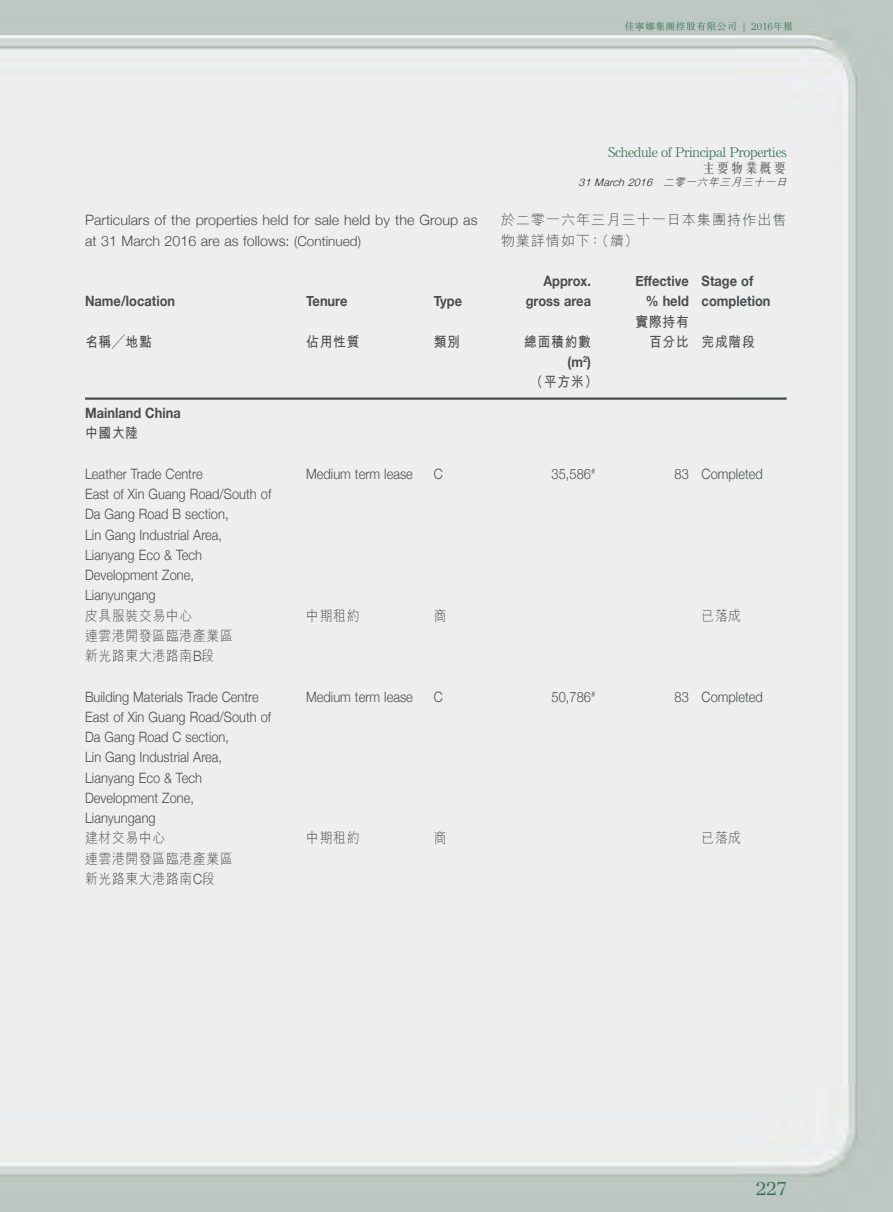
<style>
.page{position:relative;width:893px;height:1212px;background:#fff}
.page>*{position:absolute;margin:0;border:0;box-sizing:border-box;transform-origin:0 0}
.t1{font:500 18px "Else NPL Std";color:#306f51}
.t2{font:300 14.25px/20.2px "Helvetica Neue";letter-spacing:.005em;color:#4b4c4d;scale:.9 1}
.t3{font:300 14.25px/20.2px "Helvetica Neue";letter-spacing:.005em;color:#4b4c4d}
.t4{font:700 14.25px/20.2px "Helvetica Neue";letter-spacing:.005em;color:#4b4c4d;text-align:right;scale:.9 1}
.t5{font:14.25px/20.2px "M Hei HK Light B5 pc H";letter-spacing:.055em;color:#4b4c4d;scale:.9 1}
.t6{font:14.25px/20.2px "M Hei HK Bold B5 pc H";letter-spacing:.055em;color:#4b4c4d;scale:.9 1}
.t7{font:14.25px/20.2px "M Hei HK Light B5 pc H";letter-spacing:.055em;color:#4b4c4d}
.t8{font:300 13.5px "Else NPL Std";letter-spacing:-.02em;color:#306f51}
.t9{font:13.5px "C Song 3 HK Medium B5 pc H";letter-spacing:.055em;color:#6c6d70}
.t10{font:italic 300 10.5px "Helvetica Neue";color:#231f20}
.t11{font:9.75px "M Sung HK Light B5 pc H";letter-spacing:.055em;color:#306f51}
.s1{font-family:"Else NPL Std";font-weight:300}
.s2{font-family:"M Hei HK Light B5 pc H";font-weight:400}
.s3{font-size:13.5px}
.s4{font-family:"Helvetica Neue";font-weight:300}
</style>
<div class="page">
<hr style="left:85px;top:397px;width:702px;height:3px;background:#4b4c4d">
<p class="t11" style="left:625px;top:23px;width:170px">佳寧娜集團控股有限公司 <span class="s1">| 2016</span>年報</p>
<p class="t8" style="left:608px;top:147px;width:180px">Schedule of Principal Properties</p>
<p class="t9" style="left:702px;top:163px;width:86px">主要物業概要</p>
<p class="t10" style="left:579px;top:176px;width:212px">31 March 2016 <span class="s2">二零一六年三月三十一日</span></p>
<p class="t3" style="left:85px;top:210px;width:394px">Particulars of the properties held for sale held by the Group as at 31 March 2016 are as follows: <span class="s3">(Continued)</span></p>
<p class="t7" style="left:501px;top:212px;width:287px">於二零一六年三月三十一日本集團持作出售物業詳情如下：<span class="s3">（續）</span></p>
<p class="t4" style="left:85px;top:291px;width:102px">Name/location</p>
<p class="t4" style="left:306px;top:291px;width:47px">Tenure</p>
<p class="t4" style="left:434px;top:291px;width:33px">Type</p>
<p class="t4" style="left:526px;top:270px;width:74px">Approx. gross area</p>
<p class="t4" style="left:635px;top:270px;width:61px">Effective % held</p>
<p class="t4" style="left:702px;top:270px;width:78px;text-align:left">Stage of completion</p>
<p class="t6" style="left:85px;top:333px;width:76px">名稱╱地點</p>
<p class="t6" style="left:306px;top:333px;width:61px">佔用性質</p>
<p class="t6" style="left:434px;top:333px;width:31px">類別</p>
<p class="t6" style="left:524px;top:333px;width:76px">總面積約數</p>
<p class="t4" style="left:568px;top:351px;width:28px">(m<sup>2</sup>)</p>
<p class="t6" style="left:530px;top:374px;width:76px">（平方米）</p>
<p class="t6" style="left:649px;top:313px;width:119px;text-indent:-14px">實際持有<br>百分比 完成階段</p>
<p class="t4" style="left:85px;top:403px;width:108px">Mainland China</p>
<p class="t6" style="left:85px;top:425px;width:61px">中國大陸</p>
<p class="t2" style="left:85px;top:463px;width:208px">Leather Trade Centre<br>East of Xin Guang Road/South of<br>Da Gang Road B section,<br>Lin Gang Industrial Area,<br>Lianyang Eco &amp; Tech<br>Development Zone,<br>Lianyungang</p>
<p class="t2" style="left:306px;top:463px;width:120px">Medium term lease</p>
<p class="t2" style="left:434px;top:463px;width:12px">C</p>
<p class="t2" style="left:552px;top:463px;width:50px">35,586<sup>#</sup></p>
<p class="t2" style="left:675px;top:463px;width:100px">83 Completed</p>
<p class="t5" style="left:85px;top:607px;width:166px">皮具服裝交易中心<br>連雲港開發區臨港產業區新光路東大港路南<span class="s4">B</span>段</p>
<p class="t5" style="left:306px;top:607px;width:61px">中期租約</p>
<p class="t5" style="left:434px;top:607px;width:16px">商</p>
<p class="t5" style="left:702px;top:607px;width:46px">已落成</p>
<p class="t2" style="left:85px;top:686px;width:208px">Building Materials Trade Centre<br>East of Xin Guang Road/South of<br>Da Gang Road C section,<br>Lin Gang Industrial Area,<br>Lianyang Eco &amp; Tech<br>Development Zone,<br>Lianyungang</p>
<p class="t2" style="left:306px;top:686px;width:120px">Medium term lease</p>
<p class="t2" style="left:434px;top:686px;width:12px">C</p>
<p class="t2" style="left:552px;top:686px;width:50px">50,786<sup>#</sup></p>
<p class="t2" style="left:675px;top:686px;width:100px">83 Completed</p>
<p class="t5" style="left:85px;top:830px;width:166px">建材交易中心<br>連雲港開發區臨港產業區新光路東大港路南<span class="s4">C</span>段</p>
<p class="t5" style="left:306px;top:830px;width:61px">中期租約</p>
<p class="t5" style="left:434px;top:830px;width:16px">商</p>
<p class="t5" style="left:702px;top:830px;width:46px">已落成</p>
<p class="t1" style="left:756px;top:1181px;width:32px">227</p>
</div>
